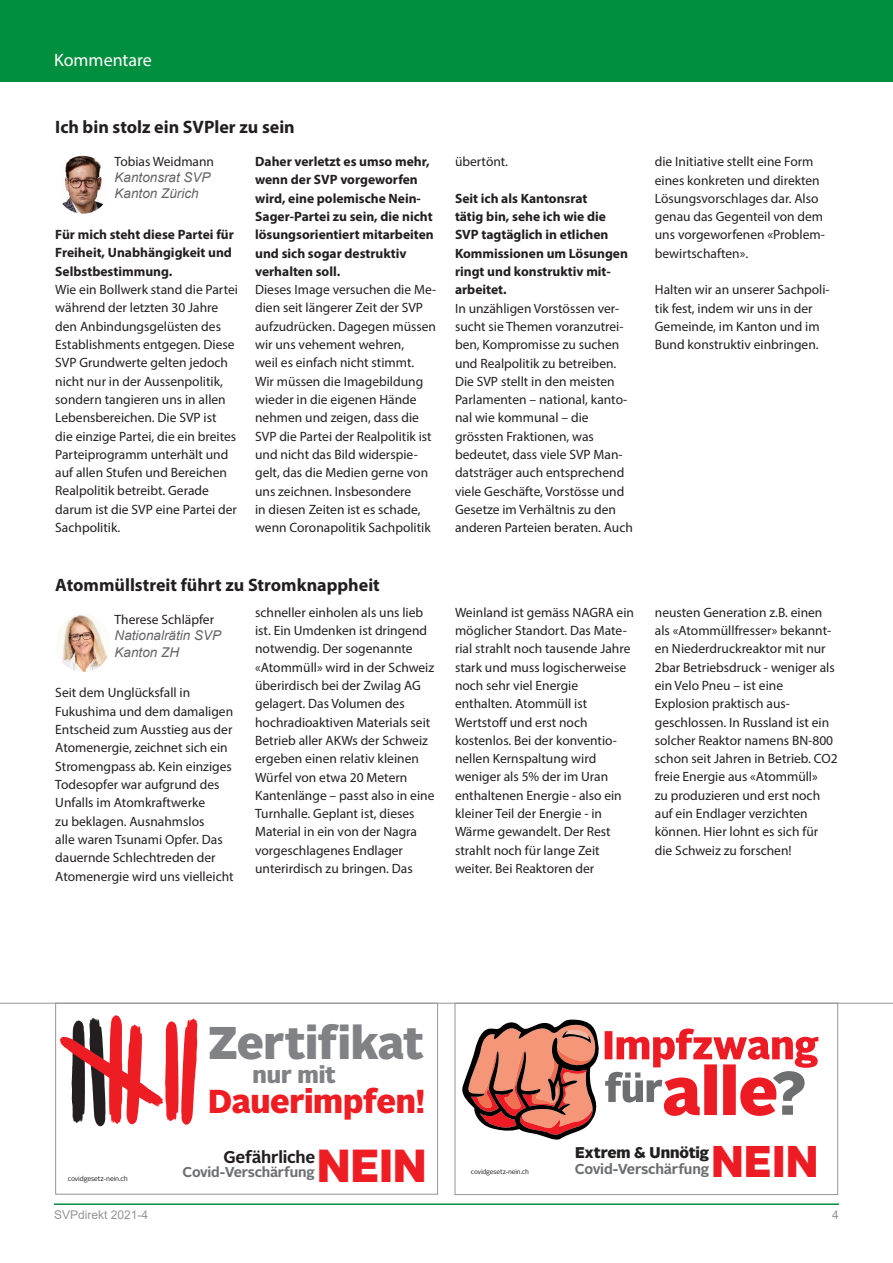
<style>
.page{position:relative;width:893px;height:1263px;background:#fff}
.page>*{position:absolute;margin:0;border:0;box-sizing:border-box;transform-origin:0 0}
.t1{font:900 46.2px "Alright Sans";color:#ee1d23}
.t2{font:900 45.75px "Alright Sans";letter-spacing:-.01em;color:#808285}
.t3{font:900 44.4px "Alright Sans";color:#ed1c24}
.t4{font:900 33.15px "Alright Sans";letter-spacing:-.01em;color:#ee1d23}
.t5{font:900 23.7px "Alright Sans";letter-spacing:-.005em;color:#808285}
.t6{font:700 18px "Myriad Pro";color:#231f20}
.t7{font:18px "Myriad Pro";color:#fff}
.t8{font:700 16.95px "Alright Sans";letter-spacing:-.015em;color:#231f20}
.t9{font:900 15.45px "Alright Sans";letter-spacing:-.01em;color:#221f1f}
.t10{font:700 14.4px "Alright Sans";letter-spacing:-.02em;color:#6c6e70}
.t11{font:700 14.25px "Alright Sans";letter-spacing:-.02em;color:#6d6e71}
.t12{font:13.5px/18.3px "Myriad Pro";color:#231f20}
.t13{font:700 13.5px/18.3px "Myriad Pro";color:#231f20}
.t14{font:italic 13.5px/16.2px "Arial";color:#636366}
.t15{font:12px "Arial";color:#939598}
.t16{font:6.9px "Alright Sans";letter-spacing:-.02em;color:#231f20}
.t17{font:6.6px "Alright Sans";letter-spacing:-.02em;color:#221f1f}
</style>
<div class="page">
<img style="left:62px;top:156px;width:42px;height:58px">
<img style="left:62px;top:614px;width:47px;height:58px">
<svg style="left:60px;top:1015px;width:137px;height:111px"></svg>
<div style="left:55px;top:1003px;width:383px;height:191px;border:1px solid #939598"></div>
<hr style="left:0;top:1003px;width:893px;height:1px;background:#939598">
<svg style="left:462px;top:1019px;width:356px;height:121px"></svg>
<div style="left:455px;top:1003px;width:383px;height:192px;border:1px solid #939598"></div>
<hr style="left:54px;top:1203px;width:785px;height:2px;background:#008d3f">
<div style="left:0;top:0;width:893px;height:82px;background:#008f3f"></div>
<h3 class="t7" style="left:54px;top:49px;width:99px">Kommentare</h3>
<h3 class="t6" style="left:55px;top:115px;width:241px">Ich bin stolz ein SVPler zu sein</h3>
<p class="t12" style="left:115px;top:152px;width:101px">Tobias Weidmann</p>
<p class="t14" style="left:115px;top:169px;width:98px">Kantonsrat SVP<br>Kanton Zürich</p>
<p class="t13" style="left:55px;top:225px;width:180px">Für mich steht diese Partei für<br>Freiheit, Unabhängigkeit und<br>Selbstbestimmung.</p>
<p class="t12" style="left:55px;top:280px;width:184px">Wie ein Bollwerk stand die Partei während der letzten 30 Jahre den Anbindungsgelüsten des<br>Establishments entgegen. Diese<br>SVP Grundwerte gelten jedoch nicht nur in der Aussenpolitik, sondern tangieren uns in allen<br>Lebensbereichen. Die SVP ist<br>die einzige Partei, die ein breites<br>Parteiprogramm unterhält und auf allen Stufen und Bereichen<br>Realpolitik betreibt. Gerade darum ist die SVP eine Partei der<br>Sachpolitik.</p>
<p class="t13" style="left:255px;top:152px;width:180px">Daher verletzt es umso mehr, wenn der SVP vorgeworfen wird, eine polemische Nein-<br>Sager-Partei zu sein, die nicht lösungsorientiert mitarbeiten und sich sogar destruktiv verhalten soll.</p>
<p class="t12" style="left:255px;top:280px;width:183px">Dieses Image versuchen die Me&shy;dien seit längerer Zeit der SVP aufzudrücken. Dagegen müssen wir uns vehement wehren,<br>weil es einfach nicht stimmt.<br>Wir müssen die Imagebildung wieder in die eigenen Hände nehmen und zeigen, dass die<br>SVP die Partei der Realpolitik ist und nicht das Bild widerspie&shy;gelt, das die Medien gerne von uns zeichnen. Insbesondere<br>in diesen Zeiten ist es schade, wenn Coronapolitik Sachpolitik</p>
<h3 class="t6" style="left:55px;top:573px;width:326px">Atommüllstreit führt zu Stromknappheit</h3>
<p class="t12" style="left:115px;top:610px;width:101px">Therese Schläpfer</p>
<p class="t14" style="left:115px;top:628px;width:108px">Nationalrätin SVP<br>Kanton ZH</p>
<p class="t12" style="left:55px;top:684px;width:180px">Seit dem Unglücksfall in<br>Fukushima und dem damaligen<br>Entscheid zum Ausstieg aus der<br>Atomenergie, zeichnet sich ein<br>Stromengpass ab. Kein einziges<br>Todesopfer war aufgrund des<br>Unfalls im Atomkraftwerke<br>zu beklagen. Ausnahmslos<br>alle waren Tsunami Opfer. Das dauernde Schlechtreden der<br>Atomenergie wird uns vielleicht</p>
<p class="t12" style="left:255px;top:603px;width:181px">schneller einholen als uns lieb ist. Ein Umdenken ist dringend notwendig. Der sogenannte «Atommüll» wird in der Schweiz überirdisch bei der Zwilag AG gelagert. Das Volumen des hochradioaktiven Materials seit<br>Betrieb aller AKWs der Schweiz ergeben einen relativ kleinen<br>Würfel von etwa 20 Metern<br>Kantenlänge – passt also in eine<br>Turnhalle. Geplant ist, dieses<br>Material in ein von der Nagra vorgeschlagenes Endlager unterirdisch zu bringen. Das</p>
<p class="t12" style="left:455px;top:152px;width:55px">übertönt.</p>
<p class="t13" style="left:455px;top:189px;width:175px">Seit ich als Kantonsrat<br>tätig bin, sehe ich wie die<br>SVP tagtäglich in etlichen<br>Kommissionen um Lösungen ringt und konstruktiv mit&shy;arbeitet.</p>
<p class="t12" style="left:455px;top:299px;width:179px">In unzähligen Vorstössen ver&shy;sucht sie Themen voranzutrei&shy;ben, Kompromisse zu suchen und Realpolitik zu betreiben.<br>Die SVP stellt in den meisten<br>Parlamenten – national, kanto&shy;nal wie kommunal – die grössten Fraktionen, was bedeutet, dass viele SVP Man&shy;datsträger auch entsprechend viele Geschäfte, Vorstösse und<br>Gesetze im Verhältnis zu den anderen Parteien beraten. Auch</p>
<p class="t12" style="left:455px;top:603px;width:181px">Weinland ist gemäss NAGRA ein möglicher Standort. Das Mate&shy;rial strahlt noch tausende Jahre stark und muss logischerweise noch sehr viel Energie enthalten. Atommüll ist<br>Wertstoff und erst noch kostenlos. Bei der konventio&shy;nellen Kernspaltung wird weniger als 5% der im Uran enthaltenen Energie - also ein kleiner Teil der Energie - in<br>Wärme gewandelt. Der Rest strahlt noch für lange Zeit weiter. Bei Reaktoren der</p>
<p class="t12" style="left:655px;top:152px;width:172px">die Initiative stellt eine Form eines konkreten und direkten<br>Lösungsvorschlages dar. Also genau das Gegenteil von dem uns vorgeworfenen «Problem&shy;bewirtschaften».</p>
<p class="t12" style="left:655px;top:280px;width:176px">Halten wir an unserer Sachpoli&shy;tik fest, indem wir uns in der<br>Gemeinde, im Kanton und im<br>Bund konstruktiv einbringen.</p>
<p class="t12" style="left:655px;top:603px;width:184px">neusten Generation z.B. einen als «Atommüllfresser» bekannt&shy;en Niederdruckreaktor mit nur<br>2bar Betriebsdruck - weniger als ein Velo Pneu – ist eine<br>Explosion praktisch aus&shy;geschlossen. In Russland ist ein solcher Reaktor namens BN-800 schon seit Jahren in Betrieb. CO2 freie Energie aus «Atommüll»<br>zu produzieren und erst noch auf ein Endlager verzichten können. Hier lohnt es sich für die Schweiz zu forschen!</p>
<p class="t16" style="left:68px;top:1175px;width:62px">covidgesetz-nein.ch</p>
<h2 class="t2" style="left:208px;top:1023px;width:218px">Zertifikat</h2>
<h3 class="t5" style="left:253px;top:1064px;width:85px">nur mit</h3>
<h3 class="t4" style="left:208px;top:1088px;width:218px">Dauerimpfen!</h3>
<h1 class="t1" style="left:317px;top:1146px;width:111px">NEIN</h1>
<p class="t8" style="left:223px;top:1150px;width:93px">Gefährliche</p>
<p class="t11" style="left:183px;top:1166px;width:134px">Covid-Verschärfung</p>
<p class="t17" style="left:471px;top:1169px;width:59px">covidgesetz-nein.ch</p>
<h3 class="t3" style="left:711px;top:1143px;width:109px">NEIN</h3>
<p class="t9" style="left:575px;top:1146px;width:136px">Extrem &amp; Unnötig</p>
<p class="t10" style="left:575px;top:1163px;width:136px">Covid-Verschärfung</p>
<p class="t15" style="left:54px;top:1207px;width:96px">SVPdirekt 2021-4</p>
<p class="t15" style="left:832px;top:1207px;width:8px">4</p>
</div>
